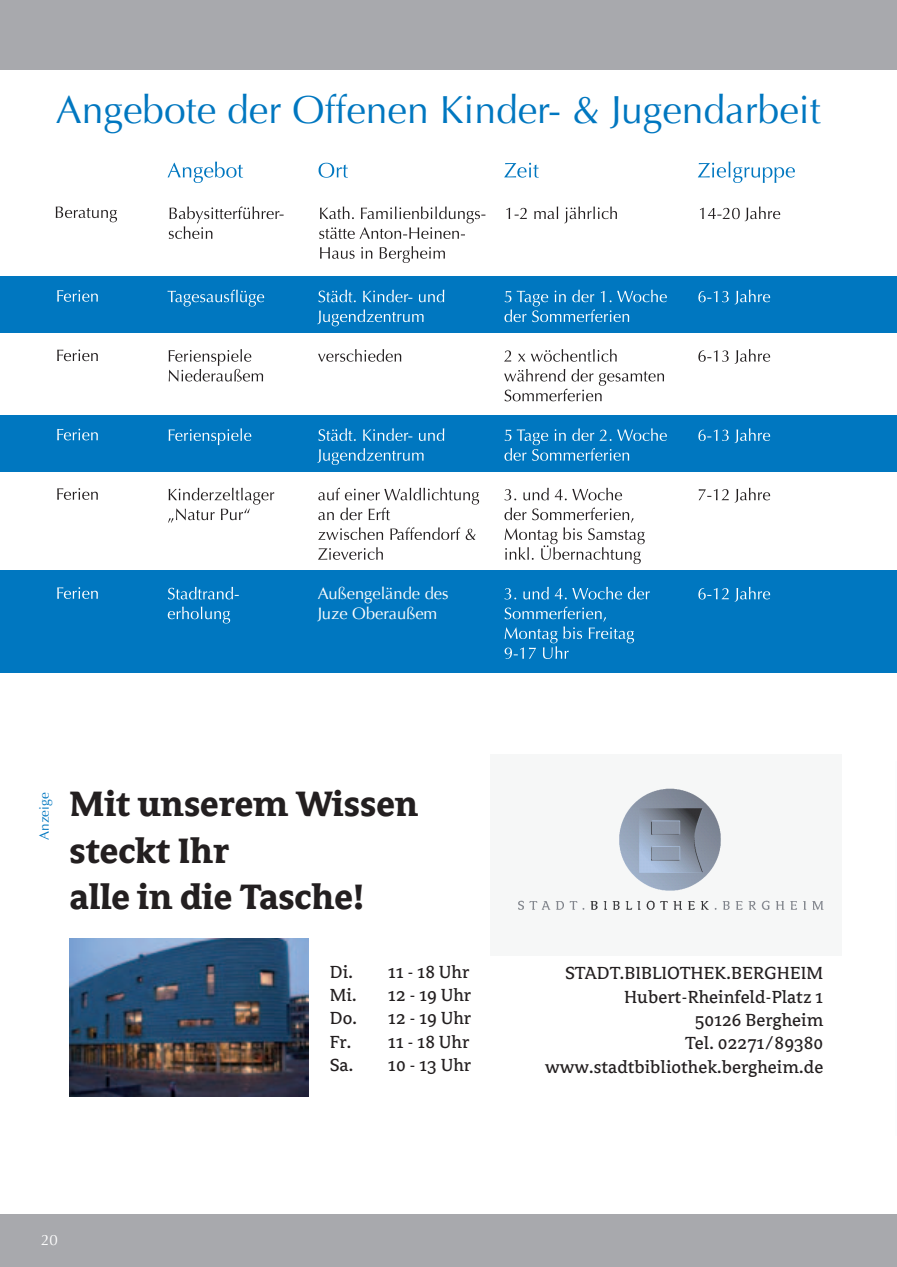
<style>
.page{position:relative;width:897px;height:1267px;background:#fff}
.page>*{position:absolute;margin:0;border:0;box-sizing:border-box;transform-origin:0 0}
.t1{font:700 39px/46.8px "Avance";color:#231f20}
.t2{font:39px "Optima";color:#0077c0}
.t3{font:19.5px/23.4px "Avance";color:#231f20;text-align:justify}
.t4{font:16.5px/19.8px "Optima";color:#fff}
.t5{font:15px "Optima";color:#fff}
.t6{font:13.5px "Optima";color:#0077c0}
</style>
<div class="page">
<div style="left:0;top:0;width:895px;height:70px;background:#a8a9ad"></div>
<div style="left:0;top:1214px;width:895px;height:52px;background:#a8a9ad"></div>
<hr style="left:895px;top:0;width:1px;height:70px;background:#a8a9ad">
<hr style="left:895px;top:1214px;width:1px;height:52px;background:#a8a9ad">
<svg style="left:697px;top:161px;width:97px;height:22px"></svg>
<svg style="left:504px;top:163px;width:34px;height:15px"></svg>
<svg style="left:318px;top:163px;width:30px;height:15px"></svg>
<svg style="left:167px;top:161px;width:76px;height:22px"></svg>
<div style="left:0;top:276px;width:896px;height:56px;background:#0077c0"></div>
<svg style="left:698px;top:290px;width:72px;height:14px"></svg>
<svg style="left:504px;top:290px;width:162px;height:32px"></svg>
<svg style="left:318px;top:290px;width:126px;height:12px"></svg>
<svg style="left:317px;top:309px;width:106px;height:17px"></svg>
<svg style="left:167px;top:289px;width:97px;height:17px"></svg>
<svg style="left:57px;top:290px;width:41px;height:12px"></svg>
<svg style="left:698px;top:349px;width:72px;height:15px"></svg>
<svg style="left:504px;top:349px;width:112px;height:13px"></svg>
<svg style="left:504px;top:369px;width:160px;height:32px"></svg>
<svg style="left:318px;top:349px;width:83px;height:13px"></svg>
<svg style="left:169px;top:349px;width:94px;height:32px"></svg>
<svg style="left:57px;top:349px;width:41px;height:12px"></svg>
<div style="left:0;top:415px;width:896px;height:57px;background:#0077c0"></div>
<svg style="left:698px;top:428px;width:72px;height:15px"></svg>
<svg style="left:504px;top:428px;width:162px;height:33px"></svg>
<svg style="left:318px;top:428px;width:126px;height:13px"></svg>
<svg style="left:317px;top:448px;width:106px;height:17px"></svg>
<svg style="left:169px;top:428px;width:82px;height:17px"></svg>
<svg style="left:57px;top:428px;width:41px;height:12px"></svg>
<svg style="left:698px;top:488px;width:72px;height:14px"></svg>
<svg style="left:504px;top:488px;width:118px;height:12px"></svg>
<svg style="left:504px;top:507px;width:140px;height:57px"></svg>
<svg style="left:318px;top:487px;width:161px;height:33px"></svg>
<svg style="left:318px;top:527px;width:157px;height:13px"></svg>
<svg style="left:318px;top:547px;width:65px;height:13px"></svg>
<svg style="left:168px;top:488px;width:106px;height:35px"></svg>
<svg style="left:57px;top:488px;width:41px;height:12px"></svg>
<div style="left:0;top:570px;width:896px;height:103px;background:#0077c0"></div>
<svg style="left:698px;top:587px;width:72px;height:14px"></svg>
<svg style="left:504px;top:587px;width:145px;height:12px"></svg>
<svg style="left:504px;top:606px;width:130px;height:53px"></svg>
<svg style="left:168px;top:587px;width:71px;height:12px"></svg>
<svg style="left:168px;top:606px;width:62px;height:17px"></svg>
<svg style="left:57px;top:587px;width:41px;height:12px"></svg>
<svg style="left:56px;top:206px;width:61px;height:16px"></svg>
<svg style="left:700px;top:206px;width:80px;height:15px"></svg>
<svg style="left:506px;top:206px;width:111px;height:17px"></svg>
<svg style="left:319px;top:206px;width:166px;height:33px"></svg>
<svg style="left:320px;top:246px;width:125px;height:17px"></svg>
<svg style="left:169px;top:206px;width:114px;height:33px"></svg>
<img style="left:70px;top:938px;width:238px;height:158px">
<img style="left:518px;top:788px;width:306px;height:122px">
<h1 class="t2" style="left:56px;top:87px;width:766px">Angebote der Offenen Kinder- &amp; Jugendarbeit</h1>
<p class="t4" style="left:317px;top:584px;width:132px">Außengelände des<br>Juze Oberaußem</p>
<p class="t6" style="left:37px;top:840px;width:49px;rotate:-90deg">Anzeige</p>
<h1 class="t1" style="left:69px;top:780px;width:350px">Mit unserem Wissen steckt Ihr<br>alle in die Tasche!</h1>
<p class="t3" style="left:329px;top:960px;width:143px">Di. 11 - 18 Uhr Mi. 12 - 19 Uhr Do. 12 - 19 Uhr Fr. 11 - 18 Uhr Sa. 10 - 13 Uhr</p>
<p class="t3" style="left:545px;top:961px;width:279px;text-align:right">STADT.BIBLIOTHEK.BERGHEIM<br>Hubert-Rheinfeld-Platz 1<br>50126 Bergheim<br>Tel. 02271/89380 www.stadtbibliothek.bergheim.de</p>
<p class="t5" style="left:41px;top:1230px;width:18px">20</p>
</div>
